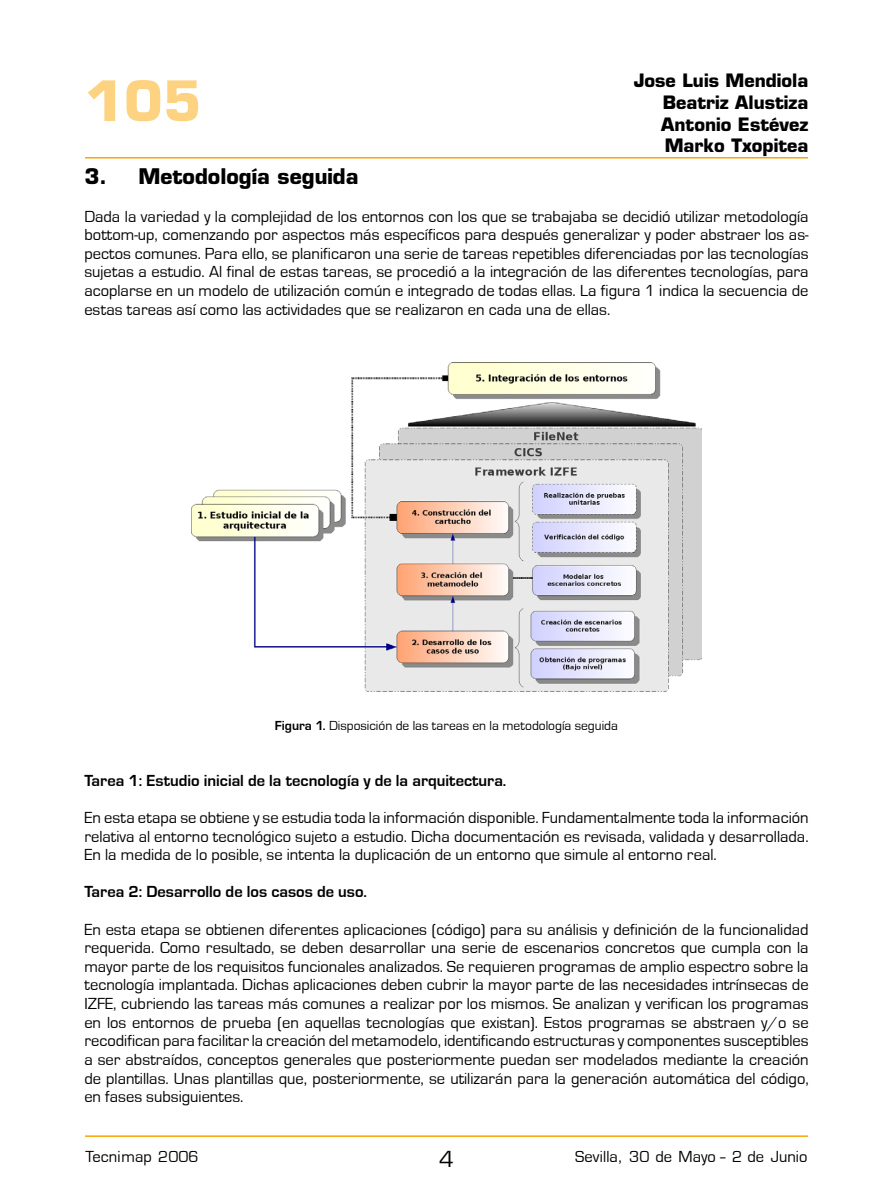
<style>
.page{position:relative;width:893px;height:1200px;background:#fff}
.page>*{position:absolute;margin:0;border:0;box-sizing:border-box;transform-origin:0 0}
.t1{font:700 54px "Eurostile";color:#fdd280}
.t2{font:700 21px "Eurostile";color:#000}
.t3{font:700 18px/21.6px "Eurostile";color:#000;text-align:justify}
.t4{font:16.5px/18.6px "Eurostile T";color:#000;text-align:justify}
.t5{font:700 16.5px "Eurostile T";color:#000}
.t6{font:16.5px "Eurostile";color:#000}
.t7{font:13.5px "Eurostile T";color:#000}
.s1{font-weight:700}
</style>
<div class="page">
<hr style="left:85px;top:1135px;width:723px;height:1px;background:#fca400">
<hr style="left:85px;top:157px;width:723px;height:1px;background:#fca400">
<img style="left:191px;top:362px;width:511px;height:329px">
<h1 class="t1" style="left:85px;top:68px;width:118px">105</h1>
<p class="t3" style="left:661px;top:70px;width:149px;text-indent:-28px">Jose Luis Mendiola Beatriz Alustiza Antonio Estévez Marko Txopitea</p>
<p class="t2" style="left:84px;top:164px;width:276px">3. Metodología seguida</p>
<p class="t4" style="left:84px;top:207px;width:726px">Dada la variedad y la complejidad de los entornos con los que se trabajaba se decidió utilizar metodología bottom-up, comenzando por aspectos más específicos para después generalizar y poder abstraer los as&shy;pectos comunes. Para ello, se planificaron una serie de tareas repetibles diferenciadas por las tecnologías sujetas a estudio. Al final de estas tareas, se procedió a la integración de las diferentes tecnologías, para acoplarse en un modelo de utilización común e integrado de todas ellas. La figura 1 indica la secuencia de estas tareas así como las actividades que se realizaron en cada una de ellas.</p>
<p class="t7" style="left:275px;top:718px;width:344px"><span class="s1">Figura 1.</span> Disposición de las tareas en la metodología seguida</p>
<p class="t5" style="left:84px;top:771px;width:424px">Tarea 1: Estudio inicial de la tecnología y de la arquitectura.</p>
<p class="t4" style="left:84px;top:808px;width:726px">En esta etapa se obtiene y se estudia toda la información disponible. Fundamentalmente toda la información relativa al entorno tecnológico sujeto a estudio. Dicha documentación es revisada, validada y desarrollada.<br>En la medida de lo posible, se intenta la duplicación de un entorno que simule al entorno real.</p>
<p class="t5" style="left:84px;top:882px;width:284px">Tarea 2: Desarrollo de los casos de uso.</p>
<p class="t4" style="left:84px;top:920px;width:726px">En esta etapa se obtienen diferentes aplicaciones (código) para su análisis y definición de la funcionalidad requerida. Como resultado, se deben desarrollar una serie de escenarios concretos que cumpla con la mayor parte de los requisitos funcionales analizados. Se requieren programas de amplio espectro sobre la tecnología implantada. Dichas aplicaciones deben cubrir la mayor parte de las necesidades intrínsecas de IZFE, cubriendo las tareas más comunes a realizar por los mismos. Se analizan y verifican los programas en los entornos de prueba (en aquellas tecnologías que existan). Estos programas se abstraen y/o se recodifican para facilitar la creación del metamodelo, identificando estructuras y componentes susceptibles a ser abstraídos, conceptos generales que posteriormente puedan ser modelados mediante la creación de plantillas. Unas plantillas que, posteriormente, se utilizarán para la generación automática del código, en fases subsiguientes.</p>
<p class="t6" style="left:85px;top:1146px;width:115px">Tecnimap 2006</p>
<p class="t4" style="left:575px;top:1146px;width:234px">Sevilla, 30 de Mayo - 2 de Junio</p>
</div>
